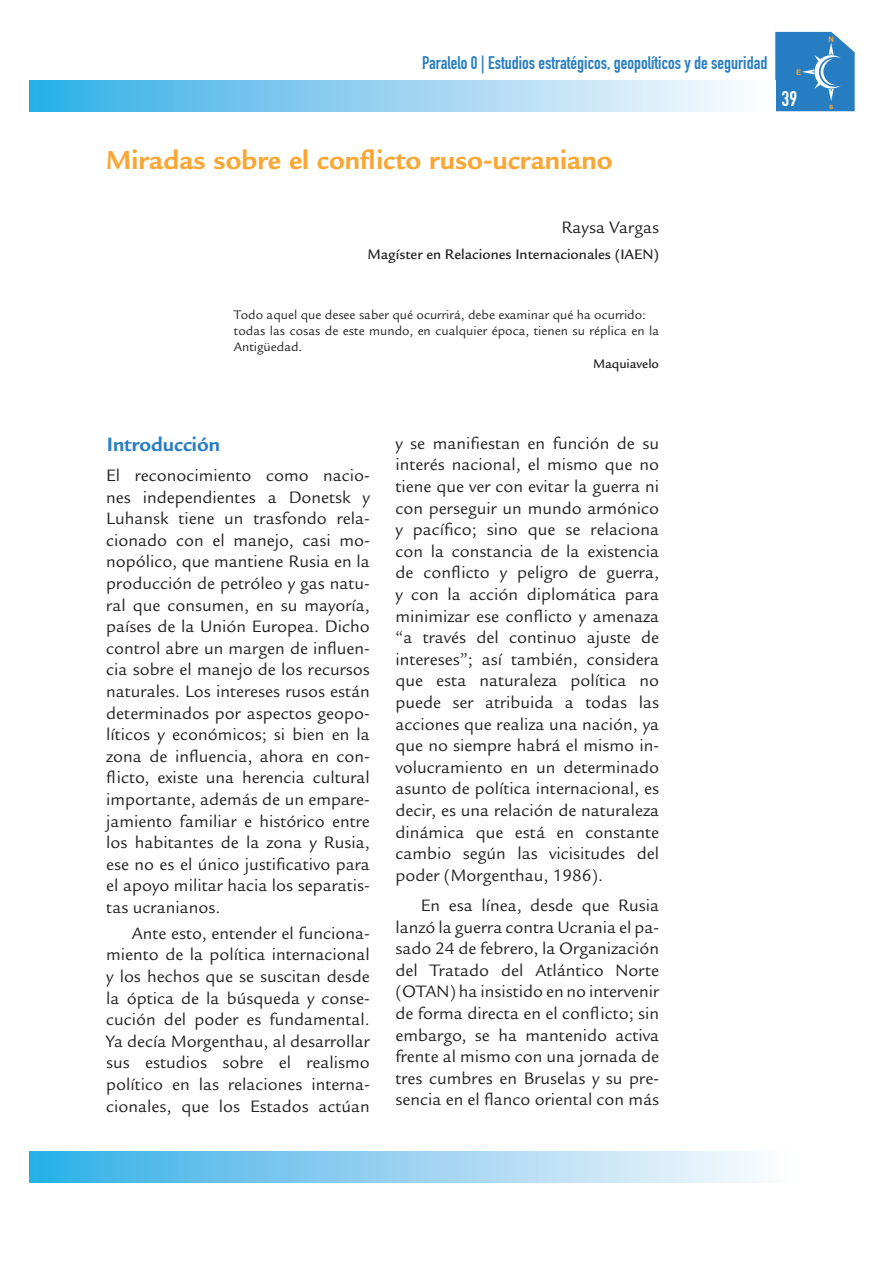
<style>
.page{position:relative;width:893px;height:1263px;background:#fff}
.page>*{position:absolute;margin:0;border:0;box-sizing:border-box;transform-origin:0 0}
.t1{font:700 28.5px "Legacy Sans Std";color:#faa633}
.t2{font:700 21px "Legacy Sans Std";color:#277dc1}
.t3{font:21px "DIN Engschrift Std";color:#fff}
.t4{font:18px/21.6px "Legacy Sans Std";color:#231f20;text-align:justify}
.t5{font:18px "DIN Engschrift Std";color:#277dc1}
.t6{font:500 15px "Legacy Sans Std";color:#231f20}
.t7{font:13.5px/16.2px "Legacy Sans Std";color:#231f20}
.t8{font:500 13.5px "Legacy Sans Std";color:#231f20}
.t9{font:700 7.65px "Helvetica";color:#faa633}
</style>
<div class="page">
<div style="left:30px;top:81px;width:745px;height:30px;background:linear-gradient(to right,#32aee6,#fffbfe)"></div>
<div style="left:30px;top:1152px;width:768px;height:30px;background:linear-gradient(to right,#32aee6,#fffbfe)"></div>
<svg style="left:775px;top:32px;width:80px;height:79px;background:#3d8ac7"></svg>
<p class="t5" style="left:422px;top:52px;width:347px">Paralelo 0 | Estudios estratégicos, geopolíticos y de seguridad</p>
<p class="t9" style="left:796px;top:66px;width:7px">E</p>
<p class="t3" style="left:782px;top:87px;width:17px">39</p>
<h1 class="t1" style="left:106px;top:143px;width:508px">Miradas sobre el conflicto ruso-ucraniano</h1>
<p class="t4" style="left:562px;top:216px;width:99px">Raysa Vargas</p>
<p class="t6" style="left:367px;top:246px;width:293px">Magíster en Relaciones Internacionales (IAEN)</p>
<p class="t7" style="left:234px;top:307px;width:427px">Todo aquel que desee saber qué ocurrirá, debe examinar qué ha ocurrido: todas las cosas de este mundo, en cualquier época, tienen su réplica en la<br>Antigüedad.</p>
<p class="t8" style="left:593px;top:356px;width:67px">Maquiavelo</p>
<p class="t2" style="left:107px;top:432px;width:115px">Introducción</p>
<p class="t4" style="left:106px;top:465px;width:265px">El reconocimiento como nacio&shy;nes independientes a Donetsk y Luhansk tiene un trasfondo rela&shy;cionado con el manejo, casi mo&shy;nopólico, que mantiene Rusia en la producción de petróleo y gas natu&shy;ral que consumen, en su mayoría, países de la Unión Europea. Dicho control abre un margen de influen&shy;cia sobre el manejo de los recursos naturales. Los intereses rusos están determinados por aspectos geopo&shy;líticos y económicos; si bien en la zona de influencia, ahora en con&shy;flicto, existe una herencia cultural importante, además de un empare&shy;jamiento familiar e histórico entre los habitantes de la zona y Rusia, ese no es el único justificativo para el apoyo militar hacia los separatis&shy;tas ucranianos.</p>
<p class="t4" style="left:106px;top:922px;width:265px;text-indent:26px">Ante esto, entender el funciona&shy;miento de la política internacional y los hechos que se suscitan desde la óptica de la búsqueda y conse&shy;cución del poder es fundamental.<br>Ya decía Morgenthau, al desarrollar sus estudios sobre el realismo político en las relaciones interna&shy;cionales, que los Estados actúan</p>
<p class="t4" style="left:395px;top:432px;width:265px">y se manifiestan en función de su interés nacional, el mismo que no tiene que ver con evitar la guerra ni con perseguir un mundo armónico y pacífico; sino que se relaciona con la constancia de la existencia de conflicto y peligro de guerra, y con la acción diplomática para minimizar ese conflicto y amenaza “a través del continuo ajuste de intereses”; así también, considera que esta naturaleza política no puede ser atribuida a todas las acciones que realiza una nación, ya que no siempre habrá el mismo in&shy;volucramiento en un determinado asunto de política internacional, es decir, es una relación de naturaleza dinámica que está en constante cambio según las vicisitudes del poder (Morgenthau, 1986).</p>
<p class="t4" style="left:395px;top:895px;width:265px;text-indent:26px">En esa línea, desde que Rusia lanzó la guerra contra Ucrania el pa&shy;sado 24 de febrero, la Organización del Tratado del Atlántico Norte (OTAN) ha insistido en no intervenir de forma directa en el conflicto; sin embargo, se ha mantenido activa frente al mismo con una jornada de tres cumbres en Bruselas y su pre&shy;sencia en el flanco oriental con más</p>
<p class="t9" style="left:828px;top:33px;width:7px">N</p>
<p class="t9" style="left:829px;top:100px;width:6px">s</p>
</div>
